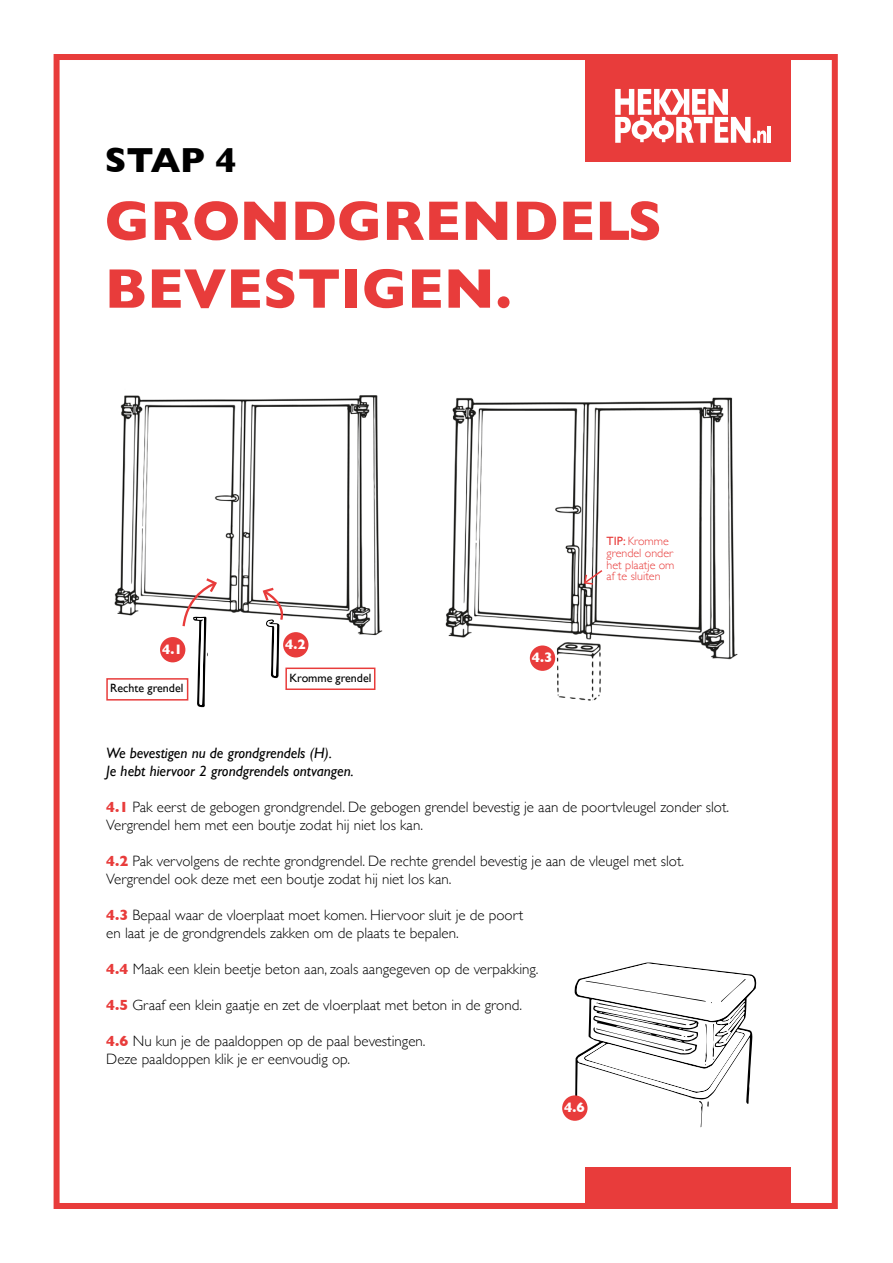
<style>
.page{position:relative;width:893px;height:1263px;background:#fff}
.page>*{position:absolute;margin:0;border:0;box-sizing:border-box;transform-origin:0 0}
.t1{font:700 56.55px/67.8px "Gill Sans";color:#e83c3b}
.t2{font:700 35.55px "Gill Sans";color:#000}
.t3{font:300 15px/18px "Gill Sans";color:#000}
.t4{font:italic 15px/18px "Gill Sans";color:#000}
.t5{font:700 13.95px "Gill Sans";color:#fff}
.t6{font:300 12px/11.9px "Gill Sans";color:#e83c3b}
.t7{font:12px "Gill Sans";color:#000}
.s1{font-weight:400}
.s2{font-weight:700;color:#e83c3b}
</style>
<div class="page">
<div style="left:54px;top:54px;width:784px;height:1155px;border:6px solid #e83c3b"></div>
<img style="left:114px;top:395px;width:269px;height:244px">
<div style="left:586px;top:54px;width:205px;height:108px;background:#e83c3b"></div>
<hr style="left:768px;top:126px;width:3px;height:17px;background:#fff">
<svg style="left:615px;top:89px;width:151px;height:54px"></svg>
<div style="left:586px;top:1167px;width:205px;height:42px;background:#e83c3b"></div>
<img style="left:445px;top:397px;width:293px;height:268px">
<svg style="left:181px;top:576px;width:38px;height:132px"></svg>
<svg style="left:261px;top:586px;width:25px;height:93px"></svg>
<div style="left:160px;top:637px;width:25px;height:25px;background:#e83c3b;border-radius:50%"></div>
<div style="left:283px;top:632px;width:25px;height:25px;background:#e83c3b;border-radius:50%"></div>
<svg style="left:568px;top:962px;width:189px;height:166px"></svg>
<div style="left:562px;top:1095px;width:25px;height:26px;background:#e83c3b;border-radius:50%"></div>
<div style="left:285px;top:667px;width:90px;height:23px;border:2px solid #e83c3b"></div>
<div style="left:106px;top:678px;width:82px;height:22px;border:2px solid #e83c3b"></div>
<svg style="left:583px;top:568px;width:21px;height:18px"></svg>
<img style="left:551px;top:642px;width:52px;height:59px">
<div style="left:530px;top:645px;width:25px;height:26px;background:#e83c3b;border-radius:50%"></div>
<h2 class="t2" style="left:105px;top:132px;width:133px">STAP 4</h2>
<h1 class="t1" style="left:105px;top:186px;width:559px">GRONDGRENDELS<br>BEVESTIGEN.</h1>
<p class="t5" style="left:162px;top:638px;width:22px">4.1</p>
<p class="t7" style="left:110px;top:681px;width:75px">Rechte grendel</p>
<p class="t5" style="left:285px;top:633px;width:22px">4.2</p>
<p class="t7" style="left:289px;top:671px;width:84px">Kromme grendel</p>
<p class="t5" style="left:532px;top:647px;width:22px">4.3</p>
<p class="t6" style="left:607px;top:534px;width:69px"><span class="s1">TIP:</span> Kromme grendel onder het plaatje om af te sluiten</p>
<p class="t4" style="left:106px;top:744px;width:249px">We bevestigen nu de grondgrendels (H).<br>Je hebt hiervoor 2 grondgrendels ontvangen.</p>
<p class="t3" style="left:106px;top:797px;width:624px"><span class="s2">4.1</span> Pak eerst de gebogen grondgrendel. De gebogen grendel bevestig je aan de poortvleugel zonder slot.<br>Vergrendel hem met een boutje zodat hij niet los kan.</p>
<p class="t3" style="left:106px;top:851px;width:579px"><span class="s2">4.2</span> Pak vervolgens de rechte grondgrendel. De rechte grendel bevestig je aan de vleugel met slot.<br>Vergrendel ook deze met een boutje zodat hij niet los kan.</p>
<p class="t3" style="left:106px;top:905px;width:419px"><span class="s2">4.3</span> Bepaal waar de vloerplaat moet komen. Hiervoor sluit je de poort en laat je de grondgrendels zakken om de plaats te bepalen.</p>
<p class="t3" style="left:106px;top:959px;width:434px"><span class="s2">4.4</span> Maak een klein beetje beton aan, zoals aangegeven op de verpakking.</p>
<p class="t3" style="left:106px;top:995px;width:417px"><span class="s2">4.5</span> Graaf een klein gaatje en zet de vloerplaat met beton in de grond.</p>
<p class="t3" style="left:106px;top:1031px;width:321px"><span class="s2">4.6</span> Nu kun je de paaldoppen op de paal bevestingen.<br>Deze paaldoppen klik je er eenvoudig op.</p>
<p class="t5" style="left:564px;top:1097px;width:22px">4.6</p>
</div>
